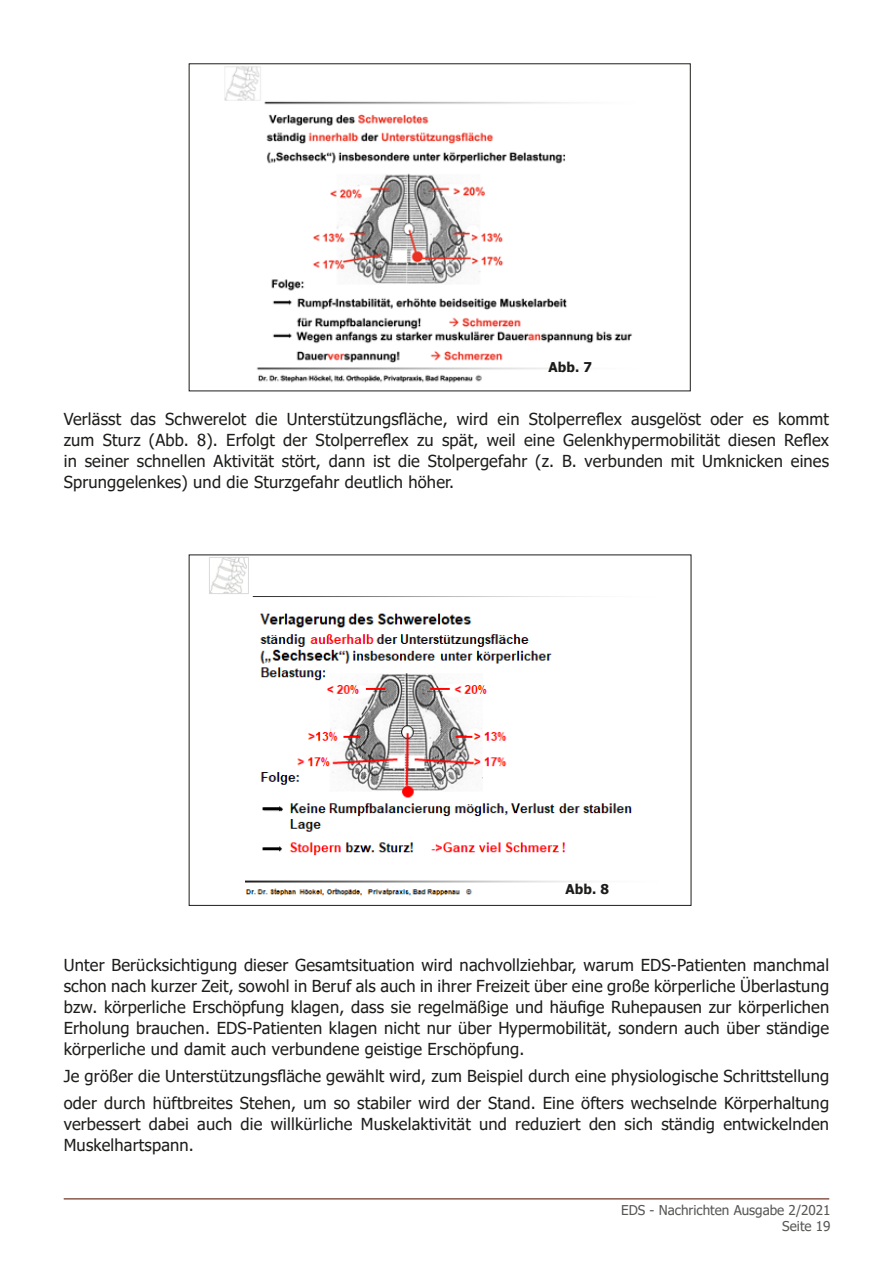
<style>
.page{position:relative;width:893px;height:1263px;background:#fff}
.page>*{position:absolute;margin:0;border:0;box-sizing:border-box;transform-origin:0 0}
.t1{font:16.5px/21px "Tahoma";letter-spacing:.01em;color:#1d1d1b;text-align:justify}
.t2{font:13.5px/16.2px "Tahoma";color:#575756;text-align:right}
.t3{font:700 13.5px "Tahoma";letter-spacing:.005em;color:#1d1d1b}
</style>
<div class="page">
<hr style="left:64px;top:1198px;width:765px;height:2px;background:#ed7153">
<img style="left:224px;top:66px;width:408px;height:317px">
<img style="left:209px;top:557px;width:423px;height:339px">
<p class="t3" style="left:549px;top:357px;width:45px">Abb. 7</p>
<p class="t1" style="left:64px;top:409px;width:767px">Verlässt das Schwerelot die Unterstützungsfläche, wird ein Stolperreflex ausgelöst oder es kommt zum Sturz (Abb. 8). Erfolgt der Stolperreflex zu spät, weil eine Gelenkhypermobilität diesen Reflex in seiner schnellen Aktivität stört, dann ist die Stolpergefahr (z. B. verbunden mit Umknicken eines Sprunggelenkes) und die Sturzgefahr deutlich höher.</p>
<p class="t3" style="left:565px;top:880px;width:45px">Abb. 8</p>
<p class="t1" style="left:64px;top:955px;width:767px">Unter Berücksichtigung dieser Gesamtsituation wird nachvollziehbar, warum EDS-Patienten manchmal schon nach kurzer Zeit, sowohl in Beruf als auch in ihrer Freizeit über eine große körperliche Überlastung bzw. körperliche Erschöpfung klagen, dass sie regelmäßige und häufige Ruhepausen zur körperlichen Erholung brauchen. EDS-Patienten klagen nicht nur über Hypermobilität, sondern auch über ständige körperliche und damit auch verbundene geistige Erschöpfung.</p>
<p class="t1" style="left:64px;top:1063px;width:767px;line-height:27px">Je größer die Unterstützungsfläche gewählt wird, zum Beispiel durch eine physiologische Schrittstellung oder durch hüftbreites Stehen, um so stabiler wird der Stand. Eine öfters wechselnde Körperhaltung</p>
<p class="t1" style="left:64px;top:1114px;width:767px">verbessert dabei auch die willkürliche Muskelaktivität und reduziert den sich ständig entwickelnden<br>Muskelhartspann.</p>
<p class="t2" style="left:621px;top:1202px;width:211px">EDS - Nachrichten Ausgabe 2/2021<br>Seite 19</p>
</div>
